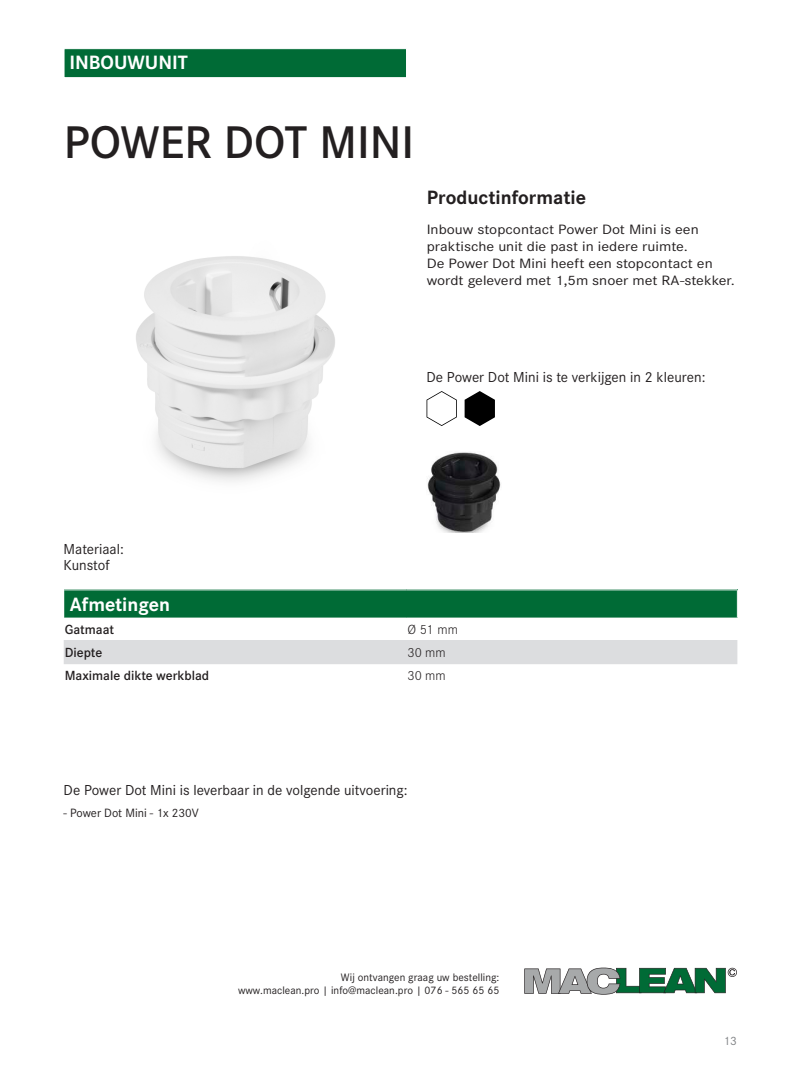
<style>
.page{position:relative;width:801px;height:1074px;background:#fff}
.page>*{position:absolute;margin:0;border:0;box-sizing:border-box;transform-origin:0 0}
.t1{font:600 47.5px "Corporate S";color:#231f20}
.t2{font:700 20px "Corporate S";color:#fff}
.t3{font:700 20px "Corporate S";color:#231f20}
.t4{font:15px/16.2px "Corporate S";color:#231f20}
.t5{font:14px/16.9px "Corporate S";color:#231f20;scale:1.14 1}
.t6{font:600 13.75px "Corporate S";color:#231f20}
.t7{font:300 13.75px "Corporate S";color:#231f20}
.t8{font:12.5px "Corporate S";color:#231f20}
.t9{font:12.5px "Corporate S";color:#808285}
.t10{font:11.25px/13.5px "Corporate S";letter-spacing:.005em;color:#231f20;text-align:right}
</style>
<div class="page">
<img style="left:136px;top:256px;width:199px;height:226px">
<div style="left:64px;top:590px;width:673px;height:28px;background:#006b36"></div>
<div style="left:64px;top:640px;width:673px;height:24px;background:#dcdddf"></div>
<svg style="left:64px;top:590px;width:1px;height:28px"></svg>
<svg style="left:737px;top:590px;width:1px;height:28px"></svg>
<img style="left:427px;top:452px;width:74px;height:80px">
<svg style="left:464px;top:391px;width:31px;height:35px"></svg>
<svg style="left:426px;top:391px;width:31px;height:35px"></svg>
<div style="left:64px;top:49px;width:343px;height:29px;background:#006b36;border:1px solid #fff"></div>
<svg style="left:524px;top:967px;width:213px;height:27px"></svg>
<h2 class="t2" style="left:69px;top:49px;width:120px">INBOUWUNIT</h2>
<h1 class="t1" style="left:64px;top:110px;width:352px">POWER DOT MINI</h1>
<h2 class="t3" style="left:427px;top:184px;width:161px">Productinformatie</h2>
<p class="t5" style="left:427px;top:221px;width:272px">Inbouw stopcontact Power Dot Mini is een praktische unit die past in iedere ruimte.<br>De Power Dot Mini heeft een stopcontact en wordt geleverd met 1,5m snoer met RA-stekker.</p>
<p class="t4" style="left:426px;top:368px;width:280px">De Power Dot Mini is te verkijgen in 2 kleuren:</p>
<p class="t4" style="left:64px;top:540px;width:62px">Materiaal:<br>Kunstof</p>
<h2 class="t2" style="left:70px;top:590px;width:102px">Afmetingen</h2>
<p class="t6" style="left:65px;top:620px;width:51px">Gatmaat</p>
<p class="t7" style="left:407px;top:620px;width:52px">Ø 51 mm</p>
<p class="t6" style="left:65px;top:643px;width:39px">Diepte</p>
<p class="t7" style="left:407px;top:643px;width:40px">30 mm</p>
<p class="t6" style="left:65px;top:666px;width:146px">Maximale dikte werkblad</p>
<p class="t7" style="left:407px;top:666px;width:40px">30 mm</p>
<p class="t4" style="left:64px;top:781px;width:345px">De Power Dot Mini is leverbaar in de volgende uitvoering:</p>
<p class="t8" style="left:64px;top:805px;width:137px">- Power Dot Mini - 1x 230V</p>
<p class="t10" style="left:238px;top:970px;width:263px">Wij ontvangen graag uw bestelling:<br>www.maclean.pro | info@maclean.pro | 076 - 565 65 65</p>
<p class="t9" style="left:723px;top:1032px;width:15px">13</p>
</div>
